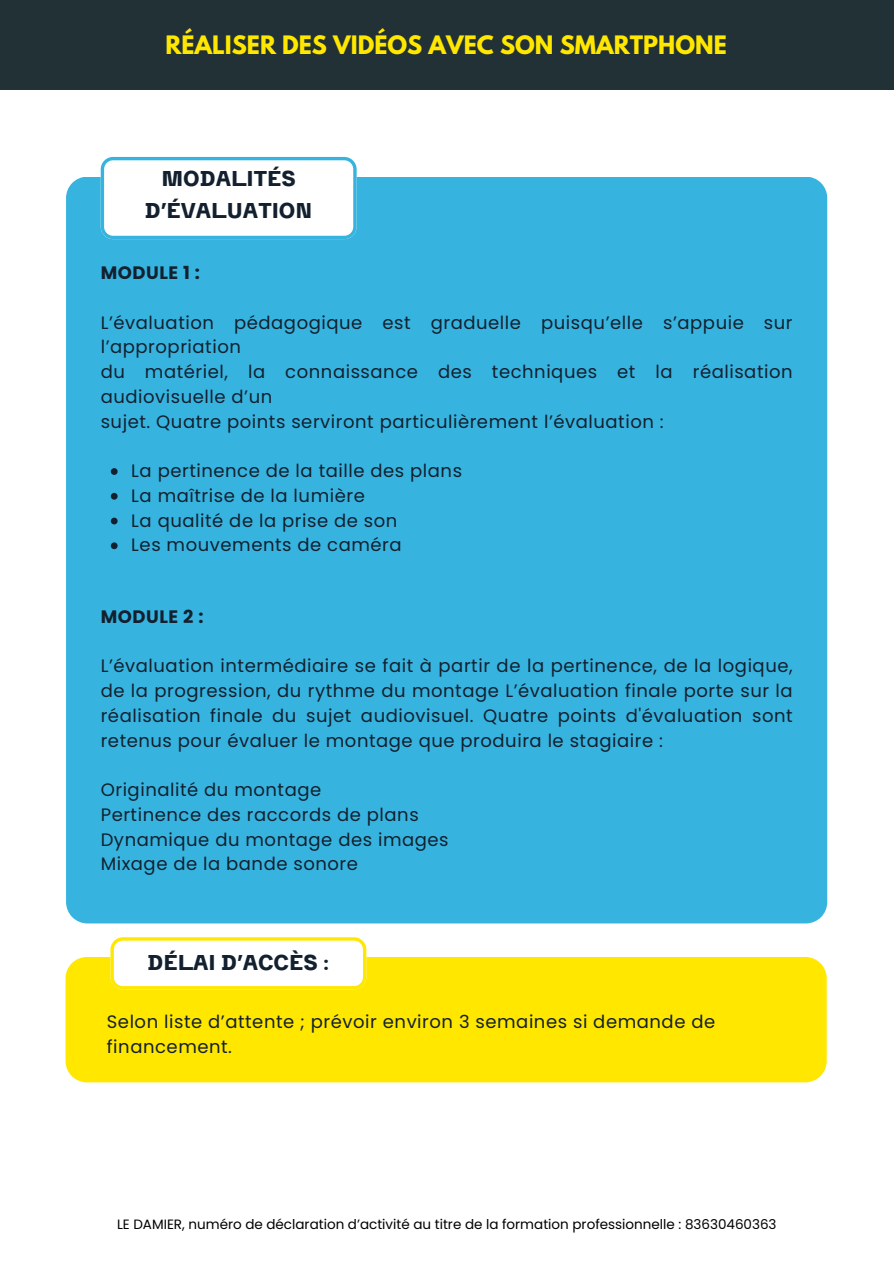
<style>
.page{position:relative;width:894px;height:1264px;background:#fff}
.page>*{position:absolute;margin:0;border:0;box-sizing:border-box;transform-origin:0 0}
.t1{font:700 22.5px "League Spartan";color:#ffe700}
.t2{font:700 21px/31.5px "CA Saygon";color:#13202f;text-align:center}
.t3{font:18px/24.8px "Poppins";letter-spacing:.03em;color:#13202f}
.t4{font:700 18px "Poppins";letter-spacing:.03em;color:#13202f}
.t5{font:13.5px "Poppins";color:#000}
</style>
<div class="page">
<div style="left:66px;top:177px;width:761px;height:746px;background:#36b4df"></div>
<svg style="left:111px;top:468px;width:7px;height:7px"></svg>
<svg style="left:111px;top:493px;width:7px;height:6px"></svg>
<svg style="left:111px;top:517px;width:7px;height:7px"></svg>
<svg style="left:111px;top:542px;width:7px;height:7px"></svg>
<svg style="left:101px;top:157px;width:255px;height:82px"></svg>
<div style="left:0;top:0;width:893px;height:89px;background:#223136"></div>
<div style="left:65px;top:957px;width:761px;height:125px;background:#ffe700"></div>
<svg style="left:110px;top:937px;width:256px;height:52px"></svg>
<p class="t1" style="left:165px;top:27px;width:563px">RÉALISER DES VIDÉOS AVEC SON SMARTPHONE</p>
<p class="t2" style="left:145px;top:162px;width:169px">MODALITÉS<br>D’ÉVALUATION</p>
<p class="t4" style="left:101px;top:262px;width:101px">MODULE 1 :</p>
<p class="t3" style="left:101px;top:310px;width:693px">L’évaluation pédagogique est graduelle puisqu’elle s’appuie sur l’appropriation<br>du matériel, la connaissance des techniques et la réalisation audiovisuelle d’un<br>sujet. Quatre points serviront particulièrement l’évaluation :</p>
<p class="t3" style="left:131px;top:458px;width:332px">La pertinence de la taille des plans<br>La maîtrise de la lumière<br>La qualité de la prise de son<br>Les mouvements de caméra</p>
<p class="t4" style="left:101px;top:606px;width:104px">MODULE 2 :</p>
<p class="t3" style="left:101px;top:653px;width:693px;text-align:justify">L’évaluation intermédiaire se fait à partir de la pertinence, de la logique, de la progression, du rythme du montage L’évaluation finale porte sur la réalisation finale du sujet audiovisuel. Quatre points d'évaluation sont retenus pour évaluer le montage que produira le stagiaire :</p>
<p class="t3" style="left:101px;top:777px;width:349px">Originalité du montage<br>Pertinence des raccords de plans<br>Dynamique du montage des images<br>Mixage de la bande sonore</p>
<p class="t2" style="left:147px;top:946px;width:183px">DÉLAI D’ACCÈS :</p>
<p class="t3" style="left:107px;top:1009px;width:609px">Selon liste d’attente ; prévoir environ 3 semaines si demande de financement.</p>
<p class="t5" style="left:117px;top:1216px;width:660px">LE DAMIER, numéro de déclaration d’activité au titre de la formation professionnelle : 83630460363</p>
</div>
